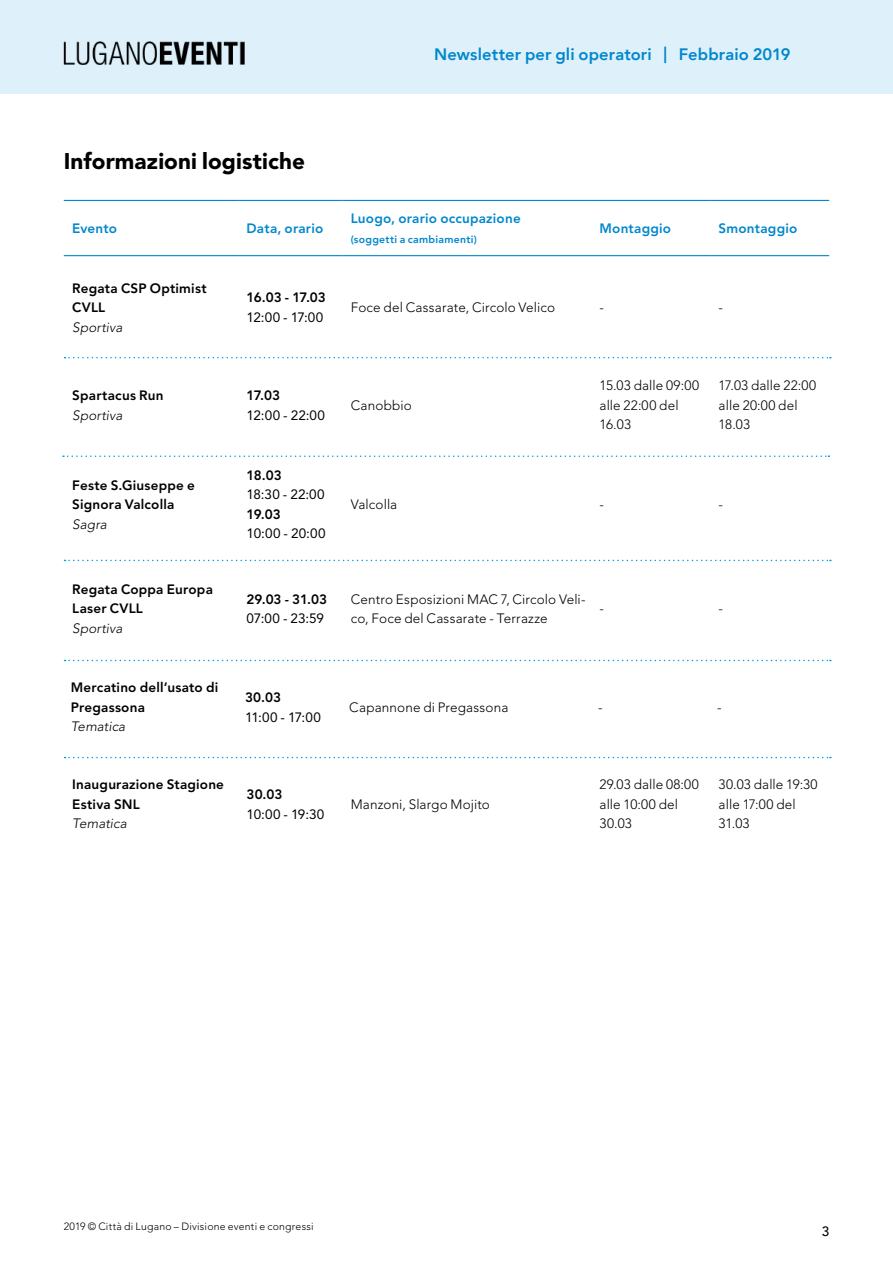
<style>
.page{position:relative;width:893px;height:1263px;background:#fff}
.page>*{position:absolute;margin:0;border:0;box-sizing:border-box;transform-origin:0 0}
.t1{font:900 22.5px "Avenir LT Std";letter-spacing:.005em;color:#000}
.t2{font:800 16.5px "Avenir";letter-spacing:.01em;color:#0087cd}
.t3{font:300 13.5px/19.5px "Avenir LT Std";letter-spacing:.01em;color:#000}
.t4{font:800 13.5px/19.5px "Avenir LT Std";letter-spacing:.015em;color:#000}
.t5{font:13.5px "Avenir LT Std";letter-spacing:.01em;color:#000}
.t6{font:800 13.5px "Avenir LT Std";letter-spacing:.015em;color:#0087cd}
.t7{font:italic 300 13.5px "Avenir LT Std";letter-spacing:.005em;color:#000}
.t8{font:500 13.5px "Avenir";color:#000}
.t9{font:300 10.5px "Avenir LT Std";letter-spacing:.02em;color:#000}
.t10{font:800 10.5px "Avenir LT Std";letter-spacing:.025em;color:#0087cd}
</style>
<div class="page">
<div style="left:0;top:0;width:893px;height:94px;background:#def0fa"></div>
<img style="left:64px;top:41px;width:181px;height:23px">
<hr style="left:64px;top:200px;width:174px;height:1px;background:#0087cd">
<hr style="left:238px;top:200px;width:104px;height:1px;background:#0087cd">
<hr style="left:342px;top:200px;width:249px;height:1px;background:#0087cd">
<hr style="left:591px;top:200px;width:119px;height:1px;background:#0087cd">
<hr style="left:710px;top:200px;width:119px;height:1px;background:#0087cd">
<hr style="left:64px;top:255px;width:174px;height:1px;background:#0087cd">
<hr style="left:238px;top:255px;width:104px;height:1px;background:#0087cd">
<hr style="left:342px;top:255px;width:249px;height:1px;background:#0087cd">
<hr style="left:591px;top:255px;width:119px;height:1px;background:#0087cd">
<hr style="left:710px;top:255px;width:119px;height:1px;background:#0087cd">
<svg style="left:65px;top:357px;width:766px;height:1px"></svg>
<svg style="left:63px;top:455px;width:766px;height:2px"></svg>
<svg style="left:65px;top:560px;width:766px;height:1px"></svg>
<svg style="left:65px;top:660px;width:766px;height:1px"></svg>
<svg style="left:65px;top:757px;width:766px;height:1px"></svg>
<p class="t2" style="left:434px;top:42px;width:358px">Newsletter per gli operatori | Febbraio 2019</p>
<h1 class="t1" style="left:64px;top:148px;width:243px">Informazioni logistiche</h1>
<p class="t6" style="left:72px;top:220px;width:46px">Evento</p>
<p class="t6" style="left:247px;top:220px;width:78px">Data, orario</p>
<p class="t4" style="left:72px;top:278px;width:136px">Regata CSP Optimist<br>CVLL</p>
<p class="t7" style="left:72px;top:319px;width:52px">Sportiva</p>
<p class="t4" style="left:72px;top:386px;width:93px">Spartacus Run</p>
<p class="t7" style="left:72px;top:407px;width:52px">Sportiva</p>
<p class="t4" style="left:72px;top:475px;width:124px">Feste S.Giuseppe e<br>Signora Valcolla</p>
<p class="t7" style="left:72px;top:516px;width:36px">Sagra</p>
<p class="t4" style="left:72px;top:579px;width:142px">Regata Coppa Europa<br>Laser CVLL</p>
<p class="t7" style="left:72px;top:620px;width:52px">Sportiva</p>
<p class="t4" style="left:71px;top:678px;width:149px">Mercatino dell’usato di<br>Pregassona</p>
<p class="t7" style="left:71px;top:719px;width:56px">Tematica</p>
<p class="t4" style="left:72px;top:775px;width:153px">Inaugurazione Stagione<br>Estiva SNL</p>
<p class="t7" style="left:72px;top:816px;width:56px">Tematica</p>
<p class="t4" style="left:247px;top:288px;width:81px">16.03 - 17.03</p>
<p class="t5" style="left:247px;top:309px;width:78px">12:00 - 17:00</p>
<p class="t4" style="left:247px;top:386px;width:35px">17.03</p>
<p class="t5" style="left:247px;top:407px;width:80px">12:00 - 22:00</p>
<p class="t4" style="left:247px;top:465px;width:37px">18.03</p>
<p class="t5" style="left:247px;top:487px;width:80px">18:30 - 22:00</p>
<p class="t4" style="left:247px;top:504px;width:36px">19.03</p>
<p class="t5" style="left:247px;top:526px;width:80px">10:00 - 20:00</p>
<p class="t4" style="left:247px;top:589px;width:82px">29.03 - 31.03</p>
<p class="t5" style="left:247px;top:610px;width:79px">07:00 - 23:59</p>
<p class="t4" style="left:245px;top:688px;width:37px">30.03</p>
<p class="t5" style="left:245px;top:709px;width:77px">11:00 - 17:00</p>
<p class="t4" style="left:247px;top:785px;width:37px">30.03</p>
<p class="t5" style="left:247px;top:806px;width:79px">10:00 - 19:30</p>
<p class="t6" style="left:351px;top:211px;width:171px">Luogo, orario occupazione</p>
<p class="t10" style="left:351px;top:233px;width:128px">(soggetti a cambiamenti)</p>
<p class="t6" style="left:600px;top:220px;width:73px">Montaggio</p>
<p class="t6" style="left:719px;top:220px;width:80px">Smontaggio</p>
<p class="t3" style="left:351px;top:298px;width:206px">Foce del Cassarate, Circolo Velico</p>
<p class="t3" style="left:600px;top:298px;width:6px">-</p>
<p class="t3" style="left:719px;top:298px;width:6px">-</p>
<p class="t3" style="left:351px;top:395px;width:63px">Canobbio</p>
<p class="t3" style="left:600px;top:376px;width:101px">15.03 dalle 09:00 alle 22:00 del<br>16.03</p>
<p class="t3" style="left:719px;top:376px;width:99px">17.03 dalle 22:00 alle 20:00 del<br>18.03</p>
<p class="t3" style="left:351px;top:495px;width:48px">Valcolla</p>
<p class="t3" style="left:600px;top:495px;width:6px">-</p>
<p class="t3" style="left:719px;top:495px;width:6px">-</p>
<p class="t3" style="left:351px;top:589px;width:236px">Centro Esposizioni MAC 7, Circolo Veli&shy;co, Foce del Cassarate - Terrazze</p>
<p class="t3" style="left:600px;top:599px;width:6px">-</p>
<p class="t3" style="left:719px;top:599px;width:6px">-</p>
<p class="t3" style="left:349px;top:697px;width:161px">Capannone di Pregassona</p>
<p class="t3" style="left:598px;top:697px;width:6px">-</p>
<p class="t3" style="left:717px;top:697px;width:6px">-</p>
<p class="t3" style="left:351px;top:794px;width:141px">Manzoni, Slargo Mojito</p>
<p class="t3" style="left:600px;top:775px;width:101px">29.03 dalle 08:00 alle 10:00 del<br>30.03</p>
<p class="t3" style="left:719px;top:775px;width:100px">30.03 dalle 19:30 alle 17:00 del<br>31.03</p>
<p class="t9" style="left:64px;top:1220px;width:251px">2019 © Città di Lugano – Divisione eventi e congressi</p>
<p class="t8" style="left:822px;top:1219px;width:9px">3</p>
</div>
